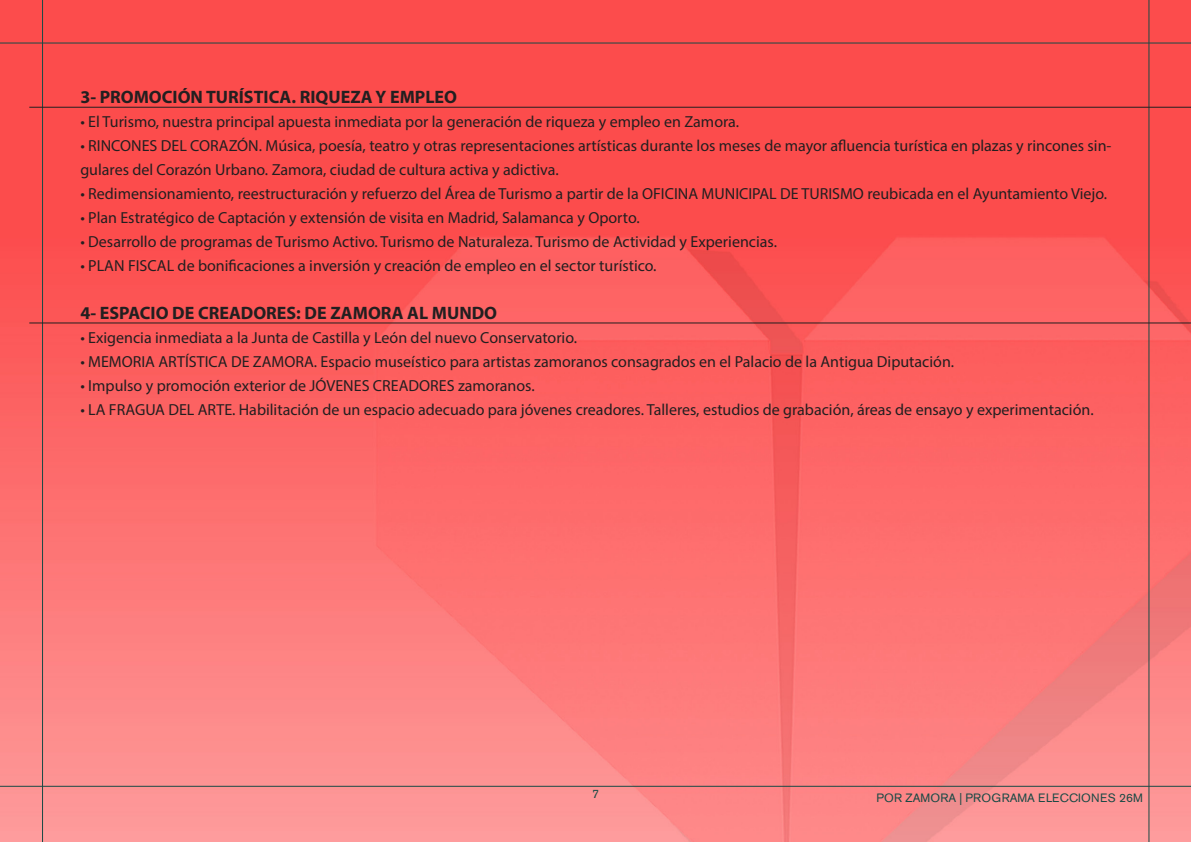
<style>
.page{position:relative;width:1191px;height:842px;background:#fff}
.page>*{position:absolute;margin:0;border:0;box-sizing:border-box;transform-origin:0 0}
.t1{font:700 18px "Myriad Pro";color:#231f20}
.t2{font:16px/24px "Myriad Pro";color:#231f20}
.t3{font:12px "Akzidenz Grotesk BE";letter-spacing:.02em;color:#184a45}
</style>
<div class="page">
<img style="left:0;top:0;width:1190px;height:842px">
<hr style="left:0;top:43px;width:1191px;height:1px;background:#184a45">
<hr style="left:42px;top:0;width:1px;height:842px;background:#184a45">
<hr style="left:0;top:786px;width:1191px;height:1px;background:#184a45">
<hr style="left:1148px;top:0;width:1px;height:842px;background:#184a45">
<hr style="left:29px;top:107px;width:1162px;height:1px;background:#231f20">
<hr style="left:29px;top:322px;width:1162px;height:1px;background:#231f20">
<p class="t1" style="left:80px;top:86px;width:378px">3- PROMOCIÓN TURÍSTICA. RIQUEZA Y EMPLEO</p>
<p class="t2" style="left:80px;top:110px;width:660px">• El Turismo, nuestra principal apuesta inmediata por la generación de riqueza y empleo en Zamora.</p>
<p class="t2" style="left:80px;top:134px;width:1032px">• RINCONES DEL CORAZÓN. Música, poesía, teatro y otras representaciones artísticas durante los meses de mayor afluencia turística en plazas y rincones sin&shy;gulares del Corazón Urbano. Zamora, ciudad de cultura activa y adictiva.</p>
<p class="t2" style="left:80px;top:182px;width:1028px">• Redimensionamiento, reestructuración y refuerzo del Área de Turismo a partir de la OFICINA MUNICIPAL DE TURISMO reubicada en el Ayuntamiento Viejo.</p>
<p class="t2" style="left:80px;top:206px;width:561px">• Plan Estratégico de Captación y extensión de visita en Madrid, Salamanca y Oporto.</p>
<p class="t2" style="left:80px;top:230px;width:698px">• Desarrollo de programas de Turismo Activo. Turismo de Naturaleza. Turismo de Actividad y Experiencias.</p>
<p class="t2" style="left:80px;top:254px;width:578px">• PLAN FISCAL de bonificaciones a inversión y creación de empleo en el sector turístico.</p>
<p class="t1" style="left:80px;top:302px;width:418px">4- ESPACIO DE CREADORES: DE ZAMORA AL MUNDO</p>
<p class="t2" style="left:80px;top:326px;width:498px">• Exigencia inmediata a la Junta de Castilla y León del nuevo Conservatorio.</p>
<p class="t2" style="left:80px;top:350px;width:875px">• MEMORIA ARTÍSTICA DE ZAMORA. Espacio museístico para artistas zamoranos consagrados en el Palacio de la Antigua Diputación.</p>
<p class="t2" style="left:80px;top:374px;width:456px">• Impulso y promoción exterior de JÓVENES CREADORES zamoranos.</p>
<p class="t2" style="left:80px;top:398px;width:1014px">• LA FRAGUA DEL ARTE. Habilitación de un espacio adecuado para jóvenes creadores. Talleres, estudios de grabación, áreas de ensayo y experimentación.</p>
<p class="t3" style="left:592px;top:787px;width:8px">7</p>
<p class="t3" style="left:876px;top:791px;width:268px">POR ZAMORA | PROGRAMA ELECCIONES 26M</p>
</div>
